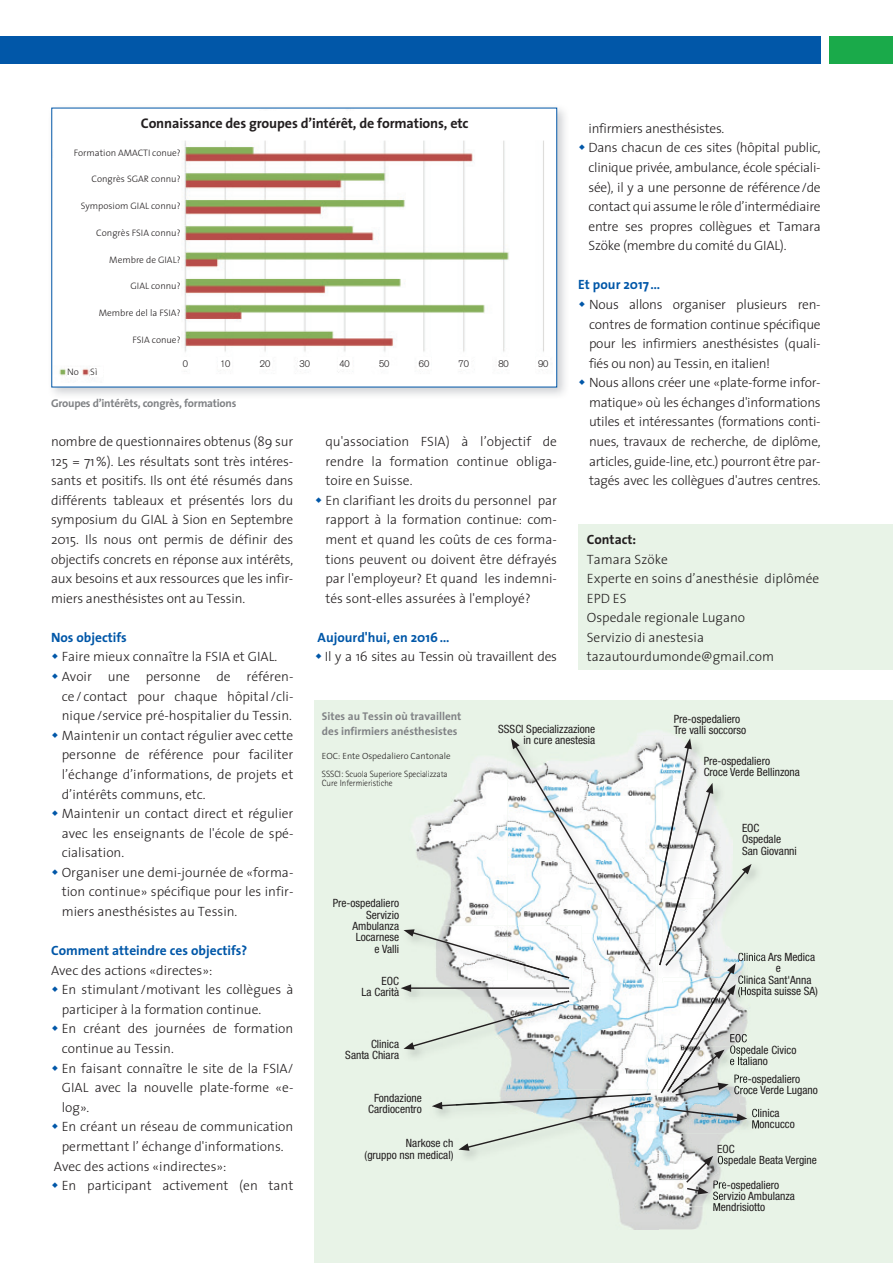
<style>
.page{position:relative;width:893px;height:1263px;background:#fff}
.page>*{position:absolute;margin:0;border:0;box-sizing:border-box;transform-origin:0 0}
.t1{font:700 14.1px "The Sans";letter-spacing:-.01em;color:#231f20}
.t2{font:300 13.5px/19.5px "The Sans";color:#231f20}
.t3{font:300 13.5px/19.6px "The Sans";letter-spacing:-.02em;color:#231f20}
.t4{font:700 13.5px "The Sans";color:#0157a8}
.t5{font:700 13.5px "The Sans";color:#231f20}
.t6{font:condensed 11.4px/11.4px "Helvetica Neue";color:#231f20}
.t7{font:700 11.25px/15px "The Sans";color:#808285}
.t8{font:700 11.25px "The Sans";letter-spacing:-.02em;color:#808285}
.t9{font:300 9.45px "The Sans";color:#231f20}
.t10{font:300 9.45px "Akzidenz Grotesk";letter-spacing:-.01em;color:#231f20}
.t11{font:300 9px/9px "Rotis Sans Serif";letter-spacing:-.005em;color:#231f20}
.t12{font:300 9px "The Sans";color:#231f20}
</style>
<div class="page">
<div style="left:315px;top:701px;width:578px;height:562px;background:#e8f3e7"></div>
<img style="left:51px;top:107px;width:514px;height:288px">
<img style="left:53px;top:110px;width:502px;height:275px">
<div style="left:54px;top:149px;width:127px;height:201px;background:#fff"></div>
<div style="left:57px;top:111px;width:496px;height:25px;background:#fff"></div>
<div style="left:67px;top:367px;width:13px;height:10px;background:#fff"></div>
<div style="left:90px;top:367px;width:13px;height:10px;background:#fff"></div>
<div style="left:179px;top:358px;width:13px;height:11px;background:#fff"></div>
<div style="left:219px;top:358px;width:13px;height:11px;background:#fff"></div>
<div style="left:258px;top:358px;width:14px;height:11px;background:#fff"></div>
<div style="left:298px;top:358px;width:14px;height:11px;background:#fff"></div>
<div style="left:338px;top:358px;width:13px;height:11px;background:#fff"></div>
<div style="left:377px;top:358px;width:14px;height:11px;background:#fff"></div>
<div style="left:417px;top:358px;width:14px;height:11px;background:#fff"></div>
<div style="left:457px;top:358px;width:14px;height:11px;background:#fff"></div>
<div style="left:497px;top:358px;width:13px;height:11px;background:#fff"></div>
<div style="left:536px;top:358px;width:14px;height:11px;background:#fff"></div>
<img style="left:658px;top:1206px;width:45px;height:23px">
<img style="left:619px;top:1206px;width:39px;height:23px">
<div style="left:578px;top:524px;width:315px;height:146px;background:#e8f3e7"></div>
<div style="left:0;top:36px;width:821px;height:27px;background:#0157a8"></div>
<div style="left:829px;top:36px;width:64px;height:27px;background:#1aaa4a"></div>
<img style="left:664px;top:736px;width:9px;height:2px">
<svg style="left:401px;top:738px;width:362px;height:468px"></svg>
<p class="t1" style="left:141px;top:112px;width:329px">Connaissance des groupes d’intérêt, de formations, etc</p>
<p class="t3" style="left:588px;top:118px;width:234px">infirmiers anesthésistes.<br>Dans chacun de ces sites (hôpital public, clinique privée, ambulance, école spéciali&shy;sée), il y a une personne de référence /de contact qui assume le rôle d’intermédiaire entre ses propres collègues et Tamara Szöke (membre du comité du GIAL).</p>
<p class="t4" style="left:578px;top:274px;width:84px">Et pour 2017 …</p>
<p class="t3" style="left:589px;top:294px;width:233px">Nous allons organiser plusieurs ren&shy;contres de formation continue spécifique pour les infirmiers anesthésistes (quali&shy;fiés ou non) au Tessin, en italien!<br>Nous allons créer une «plate-forme infor&shy;matique» où les échanges d'informations utiles et intéressantes (formations conti&shy;nues, travaux de recherche, de diplôme, articles, guide-line, etc.) pourront être par&shy;tagés avec les collègues d'autres centres.</p>
<p class="t9" style="left:74px;top:145px;width:108px">Formation AMACTI conue?</p>
<p class="t9" style="left:92px;top:171px;width:91px">Congrès SGAR connu?</p>
<p class="t9" style="left:81px;top:198px;width:101px">Symposiom GIAL connu?</p>
<p class="t9" style="left:96px;top:225px;width:86px">Congrès FSIA connu?</p>
<p class="t9" style="left:109px;top:252px;width:73px">Membre de GIAL?</p>
<p class="t9" style="left:130px;top:278px;width:52px">GIAL connu?</p>
<p class="t9" style="left:99px;top:305px;width:83px">Membre del la FSIA?</p>
<p class="t9" style="left:132px;top:332px;width:50px">FSIA conue?</p>
<p class="t10" style="left:183px;top:358px;width:7px">0</p>
<p class="t10" style="left:220px;top:358px;width:12px">10</p>
<p class="t10" style="left:260px;top:358px;width:12px">20</p>
<p class="t10" style="left:300px;top:358px;width:12px">30</p>
<p class="t10" style="left:339px;top:358px;width:12px">40</p>
<p class="t10" style="left:379px;top:358px;width:12px">50</p>
<p class="t10" style="left:419px;top:358px;width:12px">60</p>
<p class="t10" style="left:459px;top:358px;width:12px">70</p>
<p class="t10" style="left:498px;top:358px;width:12px">80</p>
<p class="t10" style="left:538px;top:358px;width:12px">90</p>
<p class="t8" style="left:51px;top:394px;width:187px">Groupes d’intérêts, congrès, formations</p>
<p class="t9" style="left:67px;top:364px;width:32px">No Sì</p>
<p class="t2" style="left:51px;top:431px;width:244px;text-align:justify">nombre de questionnaires obtenus (89 sur 125 = 71 %). Les résultats sont très intéres&shy;sants et positifs. Ils ont été résumés dans différents tableaux et présentés lors du symposium du GIAL à Sion en Septembre 2015. Ils nous ont permis de définir des objectifs concrets en réponse aux intérêts, aux besoins et aux ressources que les infir&shy;miers anesthésistes ont au Tessin.</p>
<p class="t4" style="left:51px;top:626px;width:77px">Nos objectifs</p>
<p class="t2" style="left:62px;top:647px;width:233px">Faire mieux connaître la FSIA et GIAL.<br>Avoir une personne de référen&shy;ce / contact pour chaque hôpital /cli&shy;nique /service pré-hospitalier du Tessin.<br>Maintenir un contact régulier avec cette personne de référence pour faciliter l’échange d’informations, de projets et d’intérêts communs, etc.<br>Maintenir un contact direct et régulier avec les enseignants de l'école de spé&shy;cialisation.<br>Organiser une demi-journée de «forma&shy;tion continue» spécifique pour les infir&shy;miers anesthésistes au Tessin.</p>
<p class="t4" style="left:51px;top:939px;width:198px">Comment atteindre ces objectifs?</p>
<p class="t2" style="left:51px;top:960px;width:163px">Avec des actions «directes»:</p>
<p class="t2" style="left:62px;top:979px;width:233px">En stimulant /motivant les collègues à</p>
<p class="t2" style="left:62px;top:999px;width:201px">participer à la formation continue.</p>
<p class="t2" style="left:62px;top:1019px;width:233px">En créant des journées de formation</p>
<p class="t2" style="left:62px;top:1038px;width:114px">continue au Tessin.</p>
<p class="t2" style="left:62px;top:1058px;width:233px">En faisant connaître le site de la FSIA/</p>
<p class="t2" style="left:62px;top:1077px;width:233px">GIAL avec la nouvelle plate-forme «e-</p>
<p class="t2" style="left:62px;top:1097px;width:29px">log».</p>
<p class="t2" style="left:62px;top:1116px;width:233px">En créant un réseau de communication</p>
<p class="t2" style="left:62px;top:1136px;width:223px">permettant l’ échange d'informations.</p>
<p class="t2" style="left:54px;top:1156px;width:174px">Avec des actions «indirectes»:</p>
<p class="t2" style="left:62px;top:1175px;width:233px">En participant activement (en tant</p>
<p class="t2" style="left:325px;top:431px;width:233px">qu'association FSIA) à l’objectif de rendre la formation continue obliga&shy;toire en Suisse.<br>En clarifiant les droits du personnel par rapport à la formation continue: com&shy;ment et quand les coûts de ces forma&shy;tions peuvent ou doivent être défrayés par l'employeur? Et quand les indemni&shy;tés sont-elles assurées à l'employé?</p>
<p class="t4" style="left:318px;top:626px;width:133px">Aujourd'hui, en 2016 …</p>
<p class="t3" style="left:325px;top:647px;width:234px">Il y a 16 sites au Tessin où travaillent des</p>
<p class="t5" style="left:587px;top:528px;width:51px">Contact:</p>
<p class="t2" style="left:587px;top:549px;width:234px">Tamara Szöke<br>Experte en soins d’anesthésie diplômée<br>EPD ES<br>Ospedale regionale Lugano<br>Servizio di anestesia tazautourdumonde@gmail.com</p>
<p class="t7" style="left:322px;top:708px;width:141px">Sites au Tessin où travaillent des infirmiers anésthesistes</p>
<p class="t12" style="left:322px;top:749px;width:130px">EOC: Ente Ospedaliero Cantonale</p>
<p class="t11" style="left:322px;top:769px;width:127px">SSSCI: Scuola Superiore Specializzata<br>Cure Infermieristiche</p>
<p class="t6" style="left:674px;top:713px;width:74px">Pre-ospedaliero<br>Tre valli soccorso</p>
<p class="t6" style="left:498px;top:723px;width:99px;text-align:right">SSSCI Specializzazione in cure anestesia</p>
<p class="t6" style="left:704px;top:755px;width:98px">Pre-ospedaliero<br>Croce Verde Bellinzona</p>
<p class="t6" style="left:742px;top:822px;width:56px">EOC<br>Ospedale<br>San Giovanni</p>
<p class="t6" style="left:333px;top:897px;width:68px;text-align:right">Pre-ospedaliero<br>Servizio<br>Ambulanza<br>Locarnese<br>e Valli</p>
<p class="t6" style="left:362px;top:975px;width:39px;text-align:right">EOC<br>La Carità</p>
<p class="t6" style="left:738px;top:951px;width:82px;text-align:center">Clinica Ars Medica e<br>Clinica Sant'Anna (Hospita suisse SA)</p>
<p class="t6" style="left:345px;top:1038px;width:55px;text-align:right">Clinica<br>Santa Chiara</p>
<p class="t6" style="left:368px;top:1092px;width:55px;text-align:center">Fondazione<br>Cardiocentro</p>
<p class="t6" style="left:365px;top:1137px;width:90px;text-align:right">Narkose ch<br>(gruppo nsn medical)</p>
<p class="t6" style="left:730px;top:1044px;width:68px">Ospedale Civico e Italiano</p>
<p class="t6" style="left:734px;top:1073px;width:86px">Pre-ospedaliero<br>Croce Verde Lugano</p>
<p class="t6" style="left:751px;top:1107px;width:45px">Clinica<br>Moncucco</p>
<p class="t6" style="left:717px;top:1143px;width:101px">EOC<br>Ospedale Beata Vergine</p>
<p class="t6" style="left:713px;top:1179px;width:84px">Pre-ospedaliero<br>Servizio Ambulanza<br>Mendrisiotto</p>
</div>
